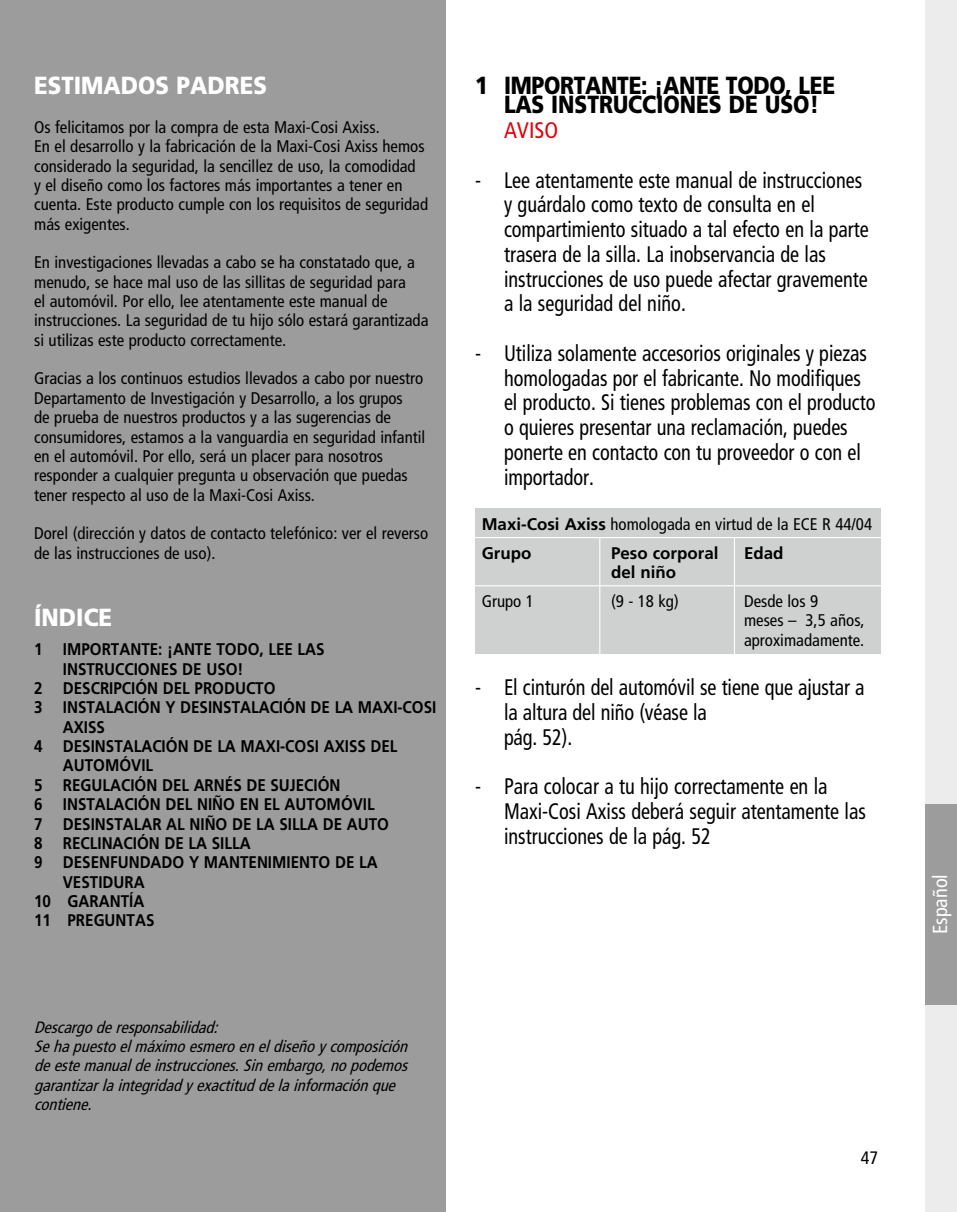
<style>
.page{position:relative;width:957px;height:1212px;background:#fff}
.page>*{position:absolute;margin:0;border:0;box-sizing:border-box;transform-origin:0 0}
.t1{font:900 24.75px/19.3px "Frutiger";letter-spacing:-.015em;color:#000;text-align:center;scale:.85 1}
.t2{font:900 24.75px "Frutiger";color:#fff;scale:.9 1}
.t3{font:condensed 22.5px/24.8px "Frutiger";color:#000;scale:.9 1}
.t4{font:condensed 22.5px "Frutiger";color:#e3000b}
.t5{font:condensed 20.25px "Frutiger";color:#fff}
.t6{font:condensed 18px "Frutiger";color:#000}
.t7{font:condensed 16.88px/19.3px "Frutiger";color:#000}
.t8{font:700 16.88px "Frutiger CE";color:#000;scale:.9 1}
.t9{font:700 16.88px "Frutiger CE";color:#000}
.t10{font:italic condensed 16.43px/19.3px "Frutiger";color:#000}
.s1{font-family:"Frutiger CE";font-weight:700;font-stretch:normal}
</style>
<div class="page">
<div style="left:0;top:0;width:446px;height:1212px;background:#9c9c9d"></div>
<div style="left:475px;top:508px;width:405px;height:146px;background:#cfd0d0"></div>
<hr style="left:456px;top:537px;width:452px;height:1px;background:#fff">
<hr style="left:462px;top:585px;width:452px;height:1px;background:#fff">
<hr style="left:599px;top:538px;width:1px;height:122px;background:#fff">
<hr style="left:734px;top:538px;width:1px;height:122px;background:#fff">
<div style="left:925px;top:0;width:32px;height:1212px;background:#ececec"></div>
<div style="left:925px;top:804px;width:32px;height:201px;background:#9c9c9d"></div>
<h1 class="t2" style="left:34px;top:70px;width:260px">ESTIMADOS PADRES</h1>
<p class="t7" style="left:34px;top:117px;width:395px">Os felicitamos por la compra de esta Maxi-Cosi Axiss.<br>En el desarrollo y la fabricación de la Maxi-Cosi Axiss hemos considerado la seguridad, la sencillez de uso, la comodidad<br>y el diseño como los factores más importantes a tener en cuenta. Este producto cumple con los requisitos de seguridad más exigentes.</p>
<p class="t7" style="left:34px;top:253px;width:396px">En investigaciones llevadas a cabo se ha constatado que, a menudo, se hace mal uso de las sillitas de seguridad para<br>el automóvil. Por ello, lee atentamente este manual de instrucciones. La seguridad de tu hijo sólo estará garantizada si utilizas este producto correctamente.</p>
<p class="t7" style="left:34px;top:369px;width:393px">Gracias a los continuos estudios llevados a cabo por nuestro Departamento de Investigación y Desarrollo, a los grupos<br>de prueba de nuestros productos y a las sugerencias de consumidores, estamos a la vanguardia en seguridad infantil en el automóvil. Por ello, será un placer para nosotros responder a cualquier pregunta u observación que puedas tener respecto al uso de la Maxi-Cosi Axiss.</p>
<p class="t7" style="left:34px;top:524px;width:396px">Dorel (dirección y datos de contacto telefónico: ver el reverso de las instrucciones de uso).</p>
<h1 class="t2" style="left:34px;top:603px;width:88px">ÍNDICE</h1>
<p class="t8" style="left:34px;top:639px;width:324px">1 IMPORTANTE: ¡ANTE TODO, LEE LAS</p>
<p class="t8" style="left:63px;top:659px;width:202px">INSTRUCCIONES DE USO!</p>
<p class="t8" style="left:34px;top:678px;width:270px">2 DESCRIPCIÓN DEL PRODUCTO</p>
<p class="t8" style="left:34px;top:697px;width:448px">3 INSTALACIÓN Y DESINSTALACIÓN DE LA MAXI-COSI</p>
<p class="t8" style="left:63px;top:717px;width:48px">AXISS</p>
<p class="t8" style="left:34px;top:736px;width:405px">4 DESINSTALACIÓN DE LA MAXI-COSI AXISS DEL</p>
<p class="t8" style="left:63px;top:755px;width:102px">AUTOMÓVIL</p>
<p class="t8" style="left:34px;top:775px;width:342px">5 REGULACIÓN DEL ARNÉS DE SUJECIÓN</p>
<p class="t8" style="left:34px;top:794px;width:380px">6 INSTALACIÓN DEL NIÑO EN EL AUTOMÓVIL</p>
<p class="t8" style="left:34px;top:813px;width:396px">7 DESINSTALAR AL NIÑO DE LA SILLA DE AUTO</p>
<p class="t8" style="left:34px;top:833px;width:242px">8 RECLINACIÓN DE LA SILLA</p>
<p class="t8" style="left:34px;top:852px;width:383px">9 DESENFUNDADO Y MANTENIMIENTO DE LA</p>
<p class="t8" style="left:63px;top:872px;width:92px">VESTIDURA</p>
<p class="t8" style="left:34px;top:891px;width:124px">10 GARANTÍA</p>
<p class="t8" style="left:34px;top:910px;width:135px">11 PREGUNTAS</p>
<p class="t10" style="left:34px;top:1017px;width:380px">Descargoderesponsabilidad:<br>Sehapuestoelmáximoesmeroeneldiseñoycomposición deestemanualdeinstrucciones.Sinembargo,nopodemos garantizarlaintegridadyexactituddelainformaciónque contiene.</p>
<h1 class="t1" style="left:475px;top:76px;width:425px">1 IMPORTANTE: ¡ANTE TODO, LEE<br>LAS INSTRUCCIONES DE USO!</h1>
<h2 class="t4" style="left:504px;top:117px;width:56px">AVISO</h2>
<p class="t3" style="left:504px;top:168px;width:407px;text-indent:-29px">- Lee atentamente este manual de instrucciones y guárdalo como texto de consulta en el compartimiento situado a tal efecto en la parte trasera de la silla. La inobservancia de las instrucciones de uso puede afectar gravemente a la seguridad del niño.</p>
<p class="t3" style="left:504px;top:341px;width:414px;text-indent:-29px">- Utiliza solamente accesorios originales y piezas homologadas por el fabricante. No modifiques el producto. Si tienes problemas con el producto o quieres presentar una reclamación, puedes ponerte en contacto con tu proveedor o con el importador.</p>
<p class="t7" style="left:482px;top:514px;width:392px"><span class="s1">Maxi-Cosi Axiss</span> homologada en virtud de la ECE R 44/04</p>
<p class="t9" style="left:482px;top:542px;width:51px">Grupo</p>
<p class="t9" style="left:611px;top:542px;width:109px">Peso corporal</p>
<p class="t9" style="left:744px;top:542px;width:41px">Edad</p>
<p class="t9" style="left:611px;top:562px;width:67px">del niño</p>
<p class="t7" style="left:482px;top:591px;width:54px">Grupo 1</p>
<p class="t7" style="left:611px;top:591px;width:69px">(9 - 18 kg)</p>
<p class="t7" style="left:744px;top:591px;width:122px">Desde los 9<br>meses – 3,5 años, aproximadamente.</p>
<h2 class="t3" style="left:504px;top:675px;width:402px;text-indent:-29px">- El cinturón del automóvil se tiene que ajustar a la altura del niño (véase la<br>pág. 52).</h2>
<h2 class="t3" style="left:504px;top:774px;width:404px;text-indent:-29px">- Para colocar a tu hijo correctamente en la<br>Maxi-Cosi Axiss deberá seguir atentamente las instrucciones de la pág. 52</h2>
<p class="t6" style="left:861px;top:1147px;width:19px">47</p>
<p class="t5" style="left:928px;top:934px;width:62px;rotate:-90deg">Español</p>
</div>
